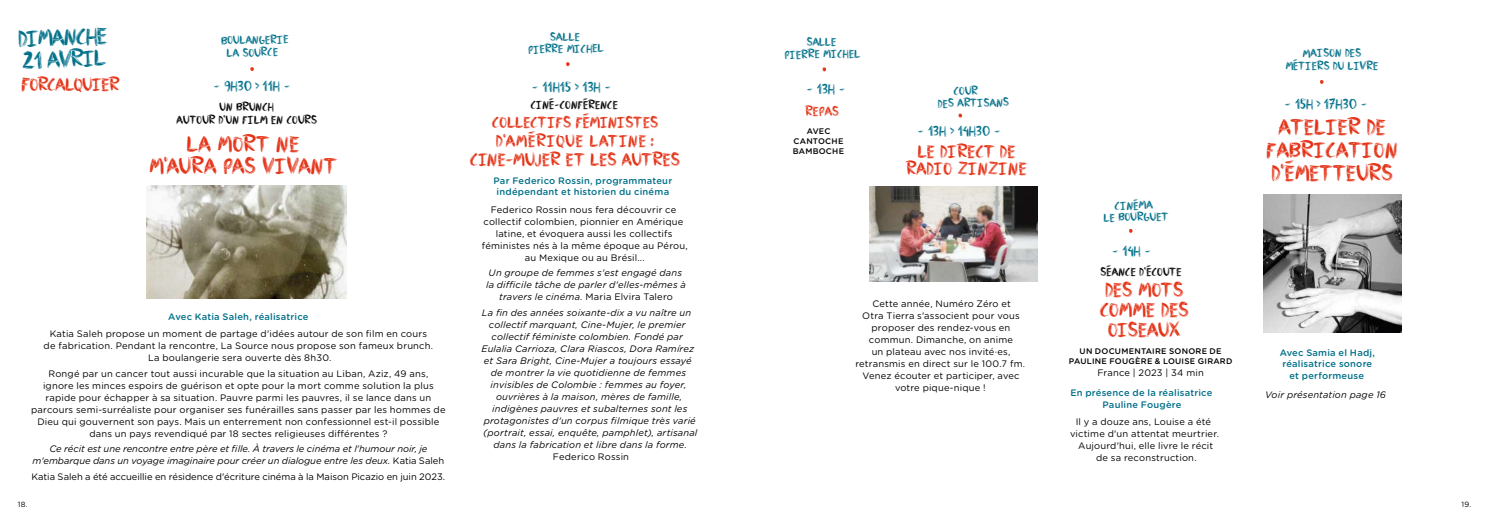
<style>
.page{position:relative;width:1489px;height:525px;background:#fff}
.page>*{position:absolute;margin:0;border:0;box-sizing:border-box;transform-origin:0 0}
.t1{font:27.12px/22px "PLUMEBIS PLUMEBIS";color:#007089}
.t2{font:26.25px/22.5px "PLUMEBIS PLUMEBIS";color:#e43317;text-align:center}
.t3{font:23.75px/20px "PLUMEBIS PLUMEBIS";letter-spacing:-.005em;color:#e43317;text-align:center}
.t4{font:21.38px "PLUMEBIS PLUMEBIS";letter-spacing:-.025em;color:#e43317}
.t5{font:21.25px/17.5px "PLUMEBIS PLUMEBIS";color:#e43317;text-align:center}
.t6{font:20px "PLUMEBIS PLUMEBIS";letter-spacing:.035em;color:#e43317}
.t7{font:18.75px "PLUMEBIS PLUMEBIS";letter-spacing:-.01em;color:#e43317}
.t8{font:16.25px "PLUMEBIS PLUMEBIS";color:#007089}
.t9{font:15.62px "PLUMEBIS PLUMEBIS";color:#e43317}
.t10{font:13.75px/12.6px "PLUMEBIS PLUMEBIS";color:#007089;text-align:center}
.t11{font:13.75px/13.8px "PLUMEBIS PLUMEBIS";color:#000;text-align:center}
.t12{font:9.38px/12px "Gotham Rounded";letter-spacing:.02em;color:#000;text-align:center}
.t13{font:italic 9.38px/12px "Gotham Rounded";letter-spacing:.015em;color:#000;text-align:center}
.t14{font:500 9.38px/11.2px "Gotham Rounded";letter-spacing:.02em;color:#007089;text-align:center}
.t15{font:9.38px "Gotham Rounded";letter-spacing:-.005em;color:#000}
.t16{font:500 8.12px/10px "Gotham Rounded";letter-spacing:.03em;color:#000;text-align:center}
.t17{font:7.5px "Gotham Rounded";color:#000}
.s1{font-size:23.25px}
.s2{font-style:normal}
</style>
<div class="page">
<svg style="left:250px;top:67px;width:4px;height:4px"></svg>
<svg style="left:566px;top:62px;width:3px;height:4px"></svg>
<img style="left:147px;top:186px;width:200px;height:112px">
<svg style="left:822px;top:67px;width:4px;height:5px"></svg>
<svg style="left:958px;top:114px;width:4px;height:4px"></svg>
<svg style="left:1129px;top:229px;width:3px;height:4px"></svg>
<svg style="left:1320px;top:80px;width:3px;height:4px"></svg>
<img style="left:1263px;top:194px;width:138px;height:138px">
<img style="left:869px;top:186px;width:168px;height:95px">
<h1 class="t1" style="left:18px;top:27px;width:90px;rotate:-2deg">DIMANCHE<br>21 AVRIL</h1>
<h3 class="t4" style="left:22px;top:73px;width:100px"><span class="s1">F</span>ORCALQUIER</h3>
<h3 class="t8" style="left:214px;top:77px;width:78px">- 9H30 &gt; 11H -</h3>
<h3 class="t11" style="left:176px;top:99px;width:142px">UN BRUNCH<br>AUTOUR D'UN FILM EN COURS</h3>
<h2 class="t2" style="left:149px;top:131px;width:189px">LA MORT NE<br>M'AURA PAS VIVANT</h2>
<h3 class="t10" style="left:221px;top:34px;width:69px;rotate:-1deg">BOULANGERIE<br>LA SOURCE</h3>
<p class="t14" style="left:168px;top:310px;width:142px">Avec Katia Saleh, réalisatrice</p>
<p class="t12" style="left:44px;top:327px;width:391px">Katia Saleh propose un moment de partage d'idées autour de son film en cours de fabrication. Pendant la rencontre, La Source nous propose son fameux brunch.<br>La boulangerie sera ouverte dès 8h30.</p>
<p class="t12" style="left:31px;top:366px;width:416px">Rongé par un cancer tout aussi incurable que la situation au Liban, Aziz, 49 ans,<br>ignore les minces espoirs de guérison et opte pour la mort comme solution la plus rapide pour échapper à sa situation. Pauvre parmi les pauvres, il se lance dans un parcours semi-surréaliste pour organiser ses funérailles sans passer par les hommes de Dieu qui gouvernent son pays. Mais un enterrement non confessionnel est-il possible dans un pays revendiqué par 18 sectes religieuses différentes ?</p>
<p class="t13" style="left:33px;top:442px;width:413px">Ce récit est une rencontre entre père et fille. À travers le cinéma et l'humour noir, je m'embarque dans un voyage imaginaire pour créer un dialogue entre les deux. <span class="s2">Katia Saleh</span></p>
<p class="t15" style="left:32px;top:470px;width:415px">Katia Saleh a été accueillie en résidence d'écriture cinéma à la Maison Picazio en juin 2023.</p>
<h3 class="t10" style="left:550px;top:30px;width:31px">SALLE</h3>
<h3 class="t10" style="left:528px;top:43px;width:77px;rotate:-1deg">PIERRE MICHEL</h3>
<h3 class="t8" style="left:532px;top:79px;width:80px">- 11H15 &gt; 13H -</h3>
<h3 class="t7" style="left:492px;top:113px;width:167px">COLLECTIFS FÉMINISTES</h3>
<h3 class="t6" style="left:496px;top:131px;width:159px">D'AMÉRIQUE LATINE :</h3>
<h3 class="t5" style="left:470px;top:150px;width:211px">CINE-MUJER ET LES AUTRES</h3>
<h3 class="t11" style="left:530px;top:97px;width:89px">CINÉ-CONFÉRENCE</h3>
<p class="t14" style="left:493px;top:175px;width:180px">Par Federico Rossin, programmateur indépendant et historien du cinéma</p>
<p class="t12" style="left:482px;top:203px;width:207px">Federico Rossin nous fera découvrir ce collectif colombien, pionnier en Amérique latine, et évoquera aussi les collectifs féministes nés à la même époque au Pérou, au Mexique ou au Brésil...</p>
<p class="t13" style="left:486px;top:266px;width:201px">Un groupe de femmes s'est engagé dans la difficile tâche de parler d'elles-mêmes à travers le cinéma. <span class="s2">Maria Elvira Talero</span></p>
<p class="t13" style="left:482px;top:306px;width:211px">La fin des années soixante-dix a vu naître un</p>
<p class="t13" style="left:489px;top:318px;width:198px">collectif marquant, Cine-Mujer, le premier</p>
<p class="t13" style="left:491px;top:330px;width:193px">collectif féministe colombien. Fondé par</p>
<p class="t13" style="left:481px;top:342px;width:214px">Eulalia Carrioza, Clara Riascos, Dora Ramírez</p>
<p class="t13" style="left:484px;top:354px;width:209px">et Sara Bright, Cine-Mujer a toujours essayé</p>
<p class="t13" style="left:491px;top:366px;width:197px">de montrer la vie quotidienne de femmes</p>
<p class="t13" style="left:490px;top:378px;width:197px">invisibles de Colombie : femmes au foyer,</p>
<p class="t13" style="left:496px;top:390px;width:188px">ouvrières à la maison, mères de famille,</p>
<p class="t13" style="left:492px;top:402px;width:197px">indigènes pauvres et subalternes sont les</p>
<p class="t13" style="left:483px;top:414px;width:213px">protagonistes d'un corpus filmique très varié</p>
<p class="t13" style="left:483px;top:426px;width:216px">(portrait, essai, enquête, pamphlet), artisanal</p>
<p class="t13" style="left:493px;top:438px;width:195px">dans la fabrication et libre dans la forme.</p>
<p class="t12" style="left:553px;top:450px;width:78px">Federico Rossin</p>
<h3 class="t10" style="left:806px;top:35px;width:31px">SALLE</h3>
<h3 class="t10" style="left:784px;top:48px;width:77px;rotate:-1deg">PIERRE MICHEL</h3>
<h3 class="t8" style="left:806px;top:81px;width:40px">- 13H -</h3>
<h3 class="t9" style="left:805px;top:103px;width:35px">REPAS</h3>
<h3 class="t10" style="left:937px;top:85px;width:72px;line-height:11.9px;text-align:left;text-indent:16px;rotate:-1deg">COUR<br>DES ARTISANS</h3>
<h3 class="t5" style="left:906px;top:142px;width:122px">LE DIRECT DE<br>RADIO ZINZINE</h3>
<p class="t16" style="left:792px;top:126px;width:53px">AVEC<br>CANTOCHE<br>BAMBOCHE</p>
<h3 class="t8" style="left:917px;top:123px;width:84px">- 13H &gt; 14H30 -</h3>
<p class="t12" style="left:855px;top:297px;width:171px">Cette année, Numéro Zéro et<br>Otra Tierra s'associent pour vous proposer des rendez-vous en commun. Dimanche, on anime<br>un plateau avec nos invité·es, retransmis en direct sur le 100.7 fm.<br>Venez écouter et participer, avec votre pique-nique !</p>
<h3 class="t10" style="left:1103px;top:199px;width:66px;line-height:11.6px;rotate:-1deg">CINÉMA<br>LE BOURGUET</h3>
<h3 class="t8" style="left:1112px;top:243px;width:40px">- 14H -</h3>
<h3 class="t3" style="left:1100px;top:279px;width:90px">DES MOTS<br>COMME DES<br>OISEAUX</h3>
<p class="t16" style="left:1068px;top:346px;width:165px">UN DOCUMENTAIRE SONORE DE<br>PAULINE FOUGÈRE &amp; LOUISE GIRARD</p>
<p class="t12" style="left:1097px;top:366px;width:108px">France | 2023 | 34 min</p>
<h3 class="t11" style="left:1100px;top:264px;width:83px">SÉANCE D'ÉCOUTE</h3>
<p class="t14" style="left:1070px;top:387px;width:144px">En présence de la réalisatrice<br>Pauline Fougère</p>
<p class="t12" style="left:1070px;top:415px;width:150px">Il y a douze ans, Louise a été victime d'un attentat meurtrier.<br>Aujourd'hui, elle livre le récit de sa reconstruction.</p>
<h3 class="t10" style="left:1302px;top:47px;width:60px;rotate:-1deg">MAISON DES</h3>
<h3 class="t10" style="left:1285px;top:59px;width:94px">MÉTIERS DU LIVRE</h3>
<h3 class="t8" style="left:1284px;top:95px;width:84px">- 15H &gt; 17H30 -</h3>
<h2 class="t2" style="left:1266px;top:115px;width:133px">ATELIER DE<br>FABRICATION<br>D'ÉMETTEURS</h2>
<p class="t14" style="left:1279px;top:346px;width:97px">Avec Samia el Hadj, réalisatrice sonore et performeuse</p>
<p class="t13" style="left:1264px;top:388px;width:122px">Voir présentation page 16</p>
<p class="t17" style="left:18px;top:499px;width:11px">18.</p>
<p class="t17" style="left:1461px;top:499px;width:11px">19.</p>
</div>
